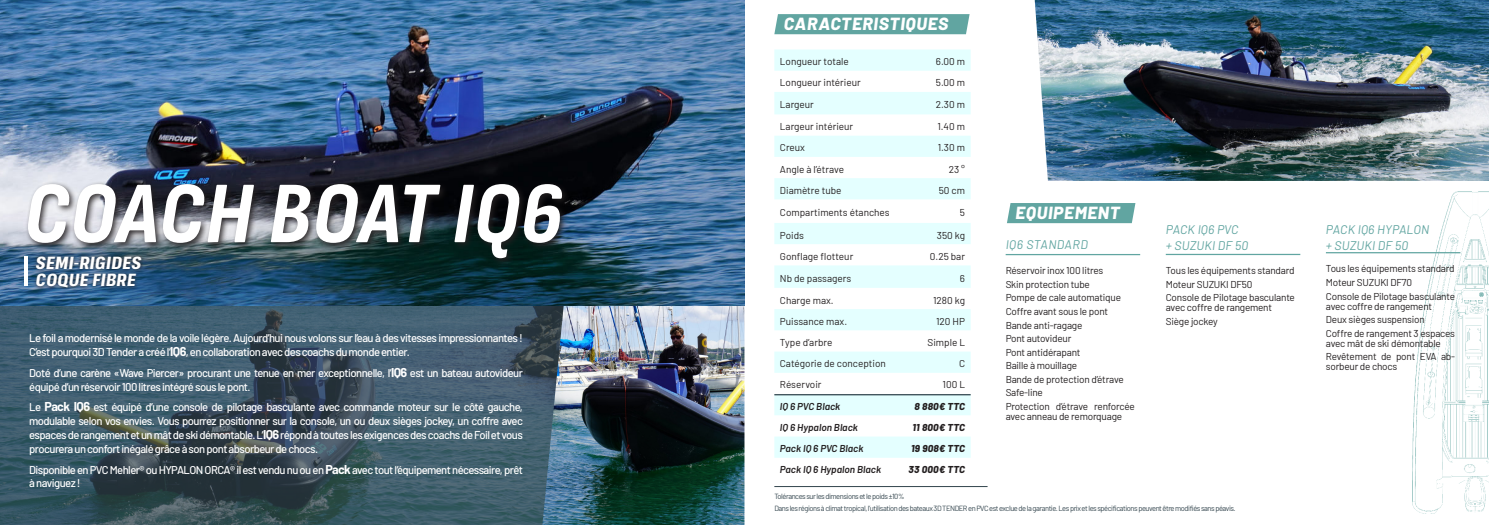
<style>
.page{position:relative;width:1489px;height:525px;background:#fff}
.page>*{position:absolute;margin:0;border:0;box-sizing:border-box;transform-origin:0 0}
.t1{font:italic 800 87.5px "Sofia Sans Condensed";letter-spacing:.015em;color:#fff}
.t2{font:italic 800 17.5px "Barlow";letter-spacing:.04em;color:#fff}
.t3{font:italic 700 expanded 17.5px/17.5px "Pathway Extreme";letter-spacing:.02em;color:#fff}
.t4{font:italic 12.5px/16px "Barlow";letter-spacing:.01em;color:#61a5a1}
.t5{font:italic 12.5px "Barlow";letter-spacing:.04em;color:#61a5a1}
.t6{font:500 11.25px/13.8px "Barlow";letter-spacing:-.05em;color:#fff}
.t7{font:10px/13.5px "Barlow";letter-spacing:-.02em;color:#231f20}
.t8{font:10px "Barlow";color:#231f20}
.t9{font:italic 600 10px "Barlow";color:#231f20}
.t10{font:italic 800 10px "Barlow";letter-spacing:.02em;color:#231f20}
.t11{font:7.5px/11.8px "Barlow";letter-spacing:-.06em;color:#32444d}
.s1{font-weight:700;font-size:12.5px}
</style>
<div class="page">
<svg style="left:0;top:306px;width:542px;height:218px;background:#3c5564"></svg>
<img style="left:542px;top:306px;width:202px;height:218px">
<img style="left:0;top:0;width:744px;height:306px">
<img style="left:1034px;top:0;width:454px;height:181px">
<img style="left:1411px;top:191px;width:77px;height:322px">
<div style="left:24px;top:181px;width:546px;height:85px;background:#231f20;opacity:.9"></div>
<div style="left:33px;top:252px;width:112px;height:39px;background:#231f20;opacity:.9"></div>
<hr style="left:24px;top:256px;width:3px;height:30px;background:#fff">
<div style="left:1007px;top:203px;width:128px;height:20px;background:#61a5a1"></div>
<hr style="left:1005px;top:254px;width:135px;height:1px;background:#61a5a1">
<hr style="left:1165px;top:254px;width:135px;height:1px;background:#61a5a1">
<hr style="left:1325px;top:252px;width:135px;height:1px;background:#61a5a1">
<hr style="left:774px;top:486px;width:213px;height:1px;background:#32444d">
<svg style="left:774px;top:14px;width:195px;height:20px;background:#64a7a3"></svg>
<svg style="left:774px;top:49px;width:196px;height:408px;fill:#e6ffff"></svg>
<hr style="left:774px;top:394px;width:196px;height:1px;background:#32444d">
<h1 class="t1" style="left:24px;top:160px;width:539px">COACH BOAT IQ6</h1>
<h2 class="t3" style="left:36px;top:252px;width:107px">SEMI-RIGIDES<br>COQUE FIBRE</h2>
<p class="t6" style="left:29px;top:330px;width:495px">Le foil a modernisé le monde de la voile légère. Aujourd’hui nous volons sur l’eau à des vitesses impressionnantes !<br>C’est pourquoi 3D Tender a créé l’<span class="s1">IQ6</span>, en collaboration avec des coachs du monde entier.</p>
<p class="t6" style="left:29px;top:365px;width:495px">Doté d’une carène «Wave Piercer» procurant une tenue en mer exceptionnelle, l’<span class="s1">IQ6</span> est un bateau autovideur équipé d’un réservoir 100 litres intégré sous le pont.</p>
<p class="t6" style="left:29px;top:399px;width:495px;text-align:justify">Le <span class="s1">Pack IQ6</span> est équipé d’une console de pilotage basculante avec commande moteur sur le côté gauche, modulable selon vos envies. Vous pourrez positionner sur la console, un ou deux sièges jockey, un coffre avec espaces de rangement et un mât de ski démontable. L’<span class="s1">IQ6</span> répond à toutes les exigences des coachs de Foil et vous procurera un confort inégalé grâce à son pont absorbeur de chocs.</p>
<p class="t6" style="left:29px;top:461px;width:495px">Disponible en PVC Mehler® ou HYPALON ORCA® il est vendu nu ou en <span class="s1">Pack</span> avec tout l’équipement nécessaire, prêt à naviguez !</p>
<h2 class="t2" style="left:784px;top:11px;width:166px">CARACTERISTIQUES</h2>
<p class="t8" style="left:780px;top:54px;width:70px">Longueur totale</p>
<p class="t7" style="left:935px;top:54px;width:31px">6.00 m</p>
<p class="t8" style="left:780px;top:75px;width:82px">Longueur intérieur</p>
<p class="t7" style="left:935px;top:75px;width:31px">5.00 m</p>
<p class="t8" style="left:780px;top:97px;width:35px">Largeur</p>
<p class="t7" style="left:935px;top:97px;width:31px">2.30 m</p>
<p class="t8" style="left:780px;top:119px;width:75px">Largeur intérieur</p>
<p class="t7" style="left:937px;top:119px;width:29px">1.40 m</p>
<p class="t7" style="left:780px;top:140px;width:27px">Creux</p>
<p class="t7" style="left:937px;top:140px;width:29px">1.30 m</p>
<p class="t8" style="left:780px;top:162px;width:66px">Angle à l’étrave</p>
<p class="t7" style="left:948px;top:161px;width:18px">23 °</p>
<p class="t8" style="left:780px;top:183px;width:63px">Diamètre tube</p>
<p class="t7" style="left:938px;top:182px;width:28px">50 cm</p>
<p class="t8" style="left:780px;top:205px;width:111px">Compartiments étanches</p>
<p class="t7" style="left:959px;top:205px;width:7px">5</p>
<p class="t7" style="left:780px;top:227px;width:26px">Poids</p>
<p class="t7" style="left:936px;top:227px;width:30px">350 kg</p>
<p class="t8" style="left:780px;top:249px;width:75px">Gonflage flotteur</p>
<p class="t7" style="left:929px;top:248px;width:37px">0.25 bar</p>
<p class="t8" style="left:780px;top:271px;width:73px">Nb de passagers</p>
<p class="t7" style="left:959px;top:270px;width:7px">6</p>
<p class="t8" style="left:780px;top:292px;width:55px">Charge max.</p>
<p class="t7" style="left:933px;top:292px;width:33px">1280 kg</p>
<p class="t8" style="left:780px;top:314px;width:69px">Puissance max.</p>
<p class="t7" style="left:936px;top:313px;width:30px">120 HP</p>
<p class="t8" style="left:780px;top:335px;width:54px">Type d’arbre</p>
<p class="t7" style="left:927px;top:334px;width:39px">Simple L</p>
<p class="t8" style="left:780px;top:356px;width:107px">Catégorie de conception</p>
<p class="t7" style="left:958px;top:356px;width:8px">C</p>
<p class="t8" style="left:780px;top:377px;width:43px">Réservoir</p>
<p class="t7" style="left:942px;top:377px;width:24px">100 L</p>
<p class="t9" style="left:780px;top:398px;width:62px">IQ 6 PVC Black</p>
<p class="t10" style="left:914px;top:398px;width:52px">8 880€ TTC</p>
<p class="t9" style="left:780px;top:420px;width:79px">IQ 6 Hypalon Black</p>
<p class="t10" style="left:912px;top:419px;width:54px">11 800€ TTC</p>
<p class="t9" style="left:780px;top:441px;width:85px">Pack IQ 6 PVC Black</p>
<p class="t10" style="left:911px;top:441px;width:55px">19 908€ TTC</p>
<p class="t9" style="left:780px;top:462px;width:103px">Pack IQ 6 Hypalon Black</p>
<p class="t10" style="left:908px;top:462px;width:58px">33 000€ TTC</p>
<h2 class="t2" style="left:1015px;top:199px;width:106px">EQUIPEMENT</h2>
<p class="t5" style="left:1005px;top:236px;width:84px">IQ6 STANDARD</p>
<p class="t7" style="left:1005px;top:263px;width:131px">Réservoir inox 100 litres<br>Skin protection tube<br>Pompe de cale automatique<br>Coffre avant sous le pont<br>Bande anti-ragage<br>Pont autovideur<br>Pont antidérapant<br>Baille à mouillage<br>Bande de protection d’étrave<br>Safe-line<br>Protection d’étrave renforcée</p>
<p class="t7" style="left:1005px;top:408px;width:118px">avec anneau de remorquage</p>
<p class="t4" style="left:1165px;top:220px;width:84px">PACK IQ6 PVC<br>+ SUZUKI DF 50</p>
<p class="t7" style="left:1165px;top:263px;width:131px">Tous les équipements standard<br>Moteur SUZUKI DF50<br>Console de Pilotage basculante</p>
<p class="t7" style="left:1165px;top:300px;width:108px">avec coffre de rangement<br>Siège jockey</p>
<p class="t11" style="left:774px;top:489px;width:463px">Tolérances sur les dimensions et le poids ±10%<br>Dans les régions à climat tropical, l’utilisation des bateaux 3D TENDER en PVC est exclue de la garantie. Les prix et les spécifications peuvent être modifiés sans péavis.</p>
<p class="t4" style="left:1325px;top:220px;width:105px">PACK IQ6 HYPALON + SUZUKI DF 50</p>
<p class="t7" style="left:1325px;top:261px;width:131px">Tous les équipements standard<br>Moteur SUZUKI DF70<br>Console de Pilotage basculante</p>
<p class="t7" style="left:1325px;top:298px;width:131px">avec coffre de rangement<br>Deux sièges suspension<br>Coffre de rangement 3 espaces</p>
<p class="t7" style="left:1325px;top:335px;width:131px">avec mât de ski démontable<br>Revêtement de pont EVA ab-</p>
<p class="t7" style="left:1325px;top:359px;width:73px">sorbeur de chocs</p>
</div>
